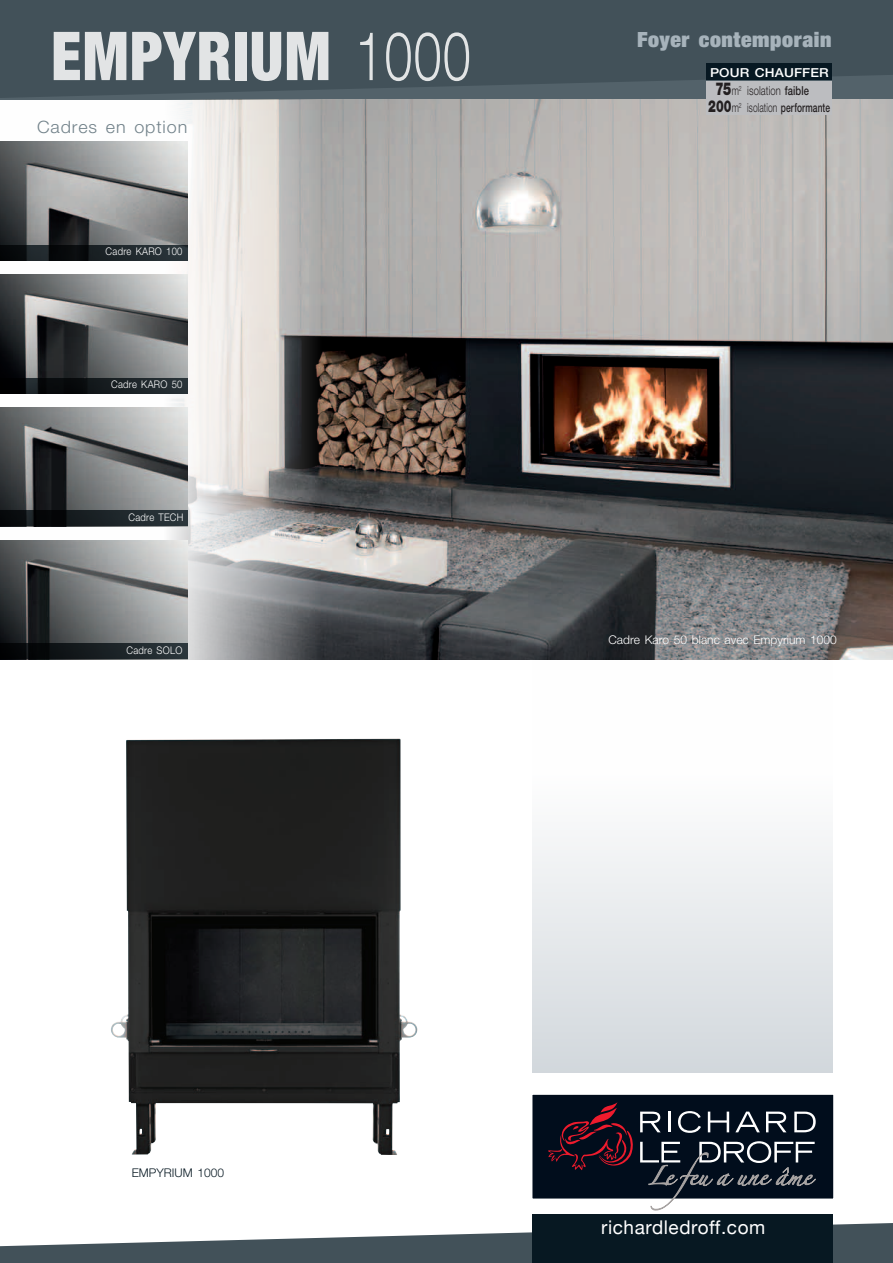
<style>
.page{position:relative;width:893px;height:1263px;background:#fff}
.page>*{position:absolute;margin:0;border:0;box-sizing:border-box;transform-origin:0 0}
.t1{font:900 condensed 67.5px "Helvetica Neue";letter-spacing:.02em;color:#fff;scale:.9 1}
.t2{font:900 expanded 21px "Helvetica Neue";letter-spacing:.03em;color:#a7b3bb;scale:1.04 1}
.t3{font:18.9px "Helvetica Neue";letter-spacing:.03em;color:#fff}
.t4{font:900 17.7px "Helvetica Neue";color:#231f20;scale:.7 1}
.t5{font:300 17.1px "Helvetica Neue";letter-spacing:.05em;color:#72828a;scale:1.05 1}
.t6{font:500 12.45px "Helvetica Neue";color:#231f20;scale:.68 1}
.t7{font:300 12.45px "Helvetica Neue";letter-spacing:.01em;color:#231f20;scale:.76 1}
.t8{font:500 12.45px "Helvetica Neue";letter-spacing:.01em;color:#fff;scale:1.1 1}
.t9{font:300 12px "Helvetica Neue";color:#fff}
.t10{font:300 12px "Helvetica Neue";color:#071822}
.t11{font:300 10.5px "Helvetica Neue";letter-spacing:.03em;color:#fff;scale:.9 1}
.t12{font:300 7.2px "Helvetica Neue";color:#231f20;scale:.7 1}
.s1{font-weight:300;font-stretch:normal}
.s2{font-weight:500}
.s3{font-weight:900;font-size:16.5px}
.s4{font-weight:300}
.s5{font-weight:300;font-size:12.45px}
</style>
<div class="page">
<div style="left:0;top:0;width:893px;height:100px;background:#425159"></div>
<svg style="left:0;top:75px;width:893px;height:25px"></svg>
<svg style="left:0;top:1223px;width:893px;height:40px"></svg>
<div style="left:532px;top:1094px;width:302px;height:105px;background:#010d1c"></div>
<div style="left:531px;top:1094px;width:303px;height:105px;border:1px solid #fff"></div>
<svg style="left:640px;top:1111px;width:21px;height:21px"></svg>
<hr style="left:668px;top:1111px;width:3px;height:21px;background:#fff">
<svg style="left:678px;top:1111px;width:23px;height:22px"></svg>
<svg style="left:708px;top:1111px;width:21px;height:21px"></svg>
<svg style="left:735px;top:1111px;width:25px;height:21px"></svg>
<svg style="left:766px;top:1111px;width:20px;height:21px"></svg>
<svg style="left:794px;top:1111px;width:22px;height:21px"></svg>
<svg style="left:548px;top:1102px;width:85px;height:68px"></svg>
<svg style="left:640px;top:1141px;width:176px;height:69px"></svg>
<div style="left:533px;top:1214px;width:300px;height:49px;background:#071822"></div>
<img style="left:0;top:100px;width:893px;height:559px">
<img style="left:111px;top:739px;width:306px;height:416px">
<div style="left:707px;top:64px;width:125px;height:16px;background:#071822"></div>
<div style="left:707px;top:81px;width:125px;height:17px;background:#bcbdc0"></div>
<div style="left:707px;top:99px;width:125px;height:16px;background:#bcbdc0"></div>
<div style="left:533px;top:657px;width:300px;height:415px;background:linear-gradient(to bottom,#fff,#d7dce0)"></div>
<img style="left:0;top:407px;width:187px;height:104px">
<svg style="left:0;top:511px;width:187px;height:15px"></svg>
<img style="left:0;top:274px;width:187px;height:104px">
<svg style="left:0;top:378px;width:187px;height:15px"></svg>
<img style="left:0;top:141px;width:187px;height:104px">
<svg style="left:0;top:245px;width:187px;height:15px"></svg>
<img style="left:0;top:540px;width:187px;height:104px">
<svg style="left:0;top:644px;width:187px;height:15px"></svg>
<h1 class="t1" style="left:51px;top:14px;width:468px">EMPYRIUM <span class="s1">1000</span></h1>
<h3 class="t5" style="left:37px;top:116px;width:145px">Cadres en option</h3>
<p class="t11" style="left:106px;top:245px;width:87px">Cadre KARO 100</p>
<p class="t11" style="left:111px;top:378px;width:81px">Cadre KARO 50</p>
<p class="t11" style="left:128px;top:511px;width:63px">Cadre TECH</p>
<p class="t11" style="left:126px;top:644px;width:64px">Cadre SOLO</p>
<h2 class="t2" style="left:637px;top:27px;width:188px">Foyer contemporain</h2>
<p class="t8" style="left:710px;top:65px;width:109px">pour chauffer</p>
<p class="t7" style="left:747px;top:83px;width:83px">isolation <span class="s2">faible</span></p>
<p class="t6" style="left:708px;top:100px;width:181px"><span class="s3">200</span><span class="s4">m isolation</span> performante</p>
<h3 class="t4" style="left:715px;top:78px;width:39px">75<span class="s5">m</span><sup>2</sup></h3>
<p class="t12" style="left:739px;top:101px;width:6px">2</p>
<p class="t9" style="left:608px;top:633px;width:230px">Cadre Karo 50 blanc avec Empyrium 1000</p>
<p class="t10" style="left:132px;top:1165px;width:94px">empyrium 1000</p>
<h3 class="t3" style="left:601px;top:1211px;width:166px">richardledroff.com</h3>
</div>
